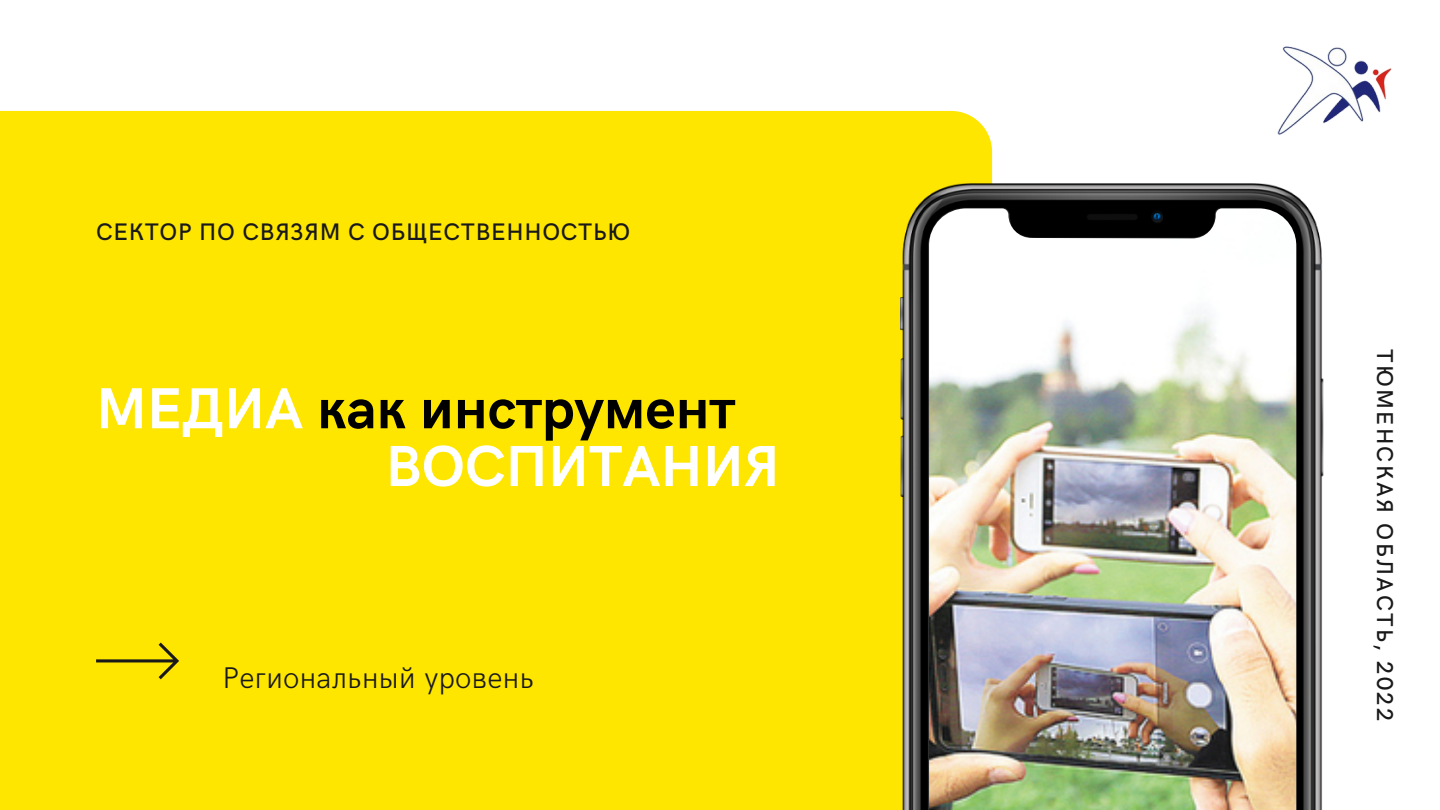
<style>
.page{position:relative;width:1440px;height:810px;background:#fff}
.page>*{position:absolute;margin:0;border:0;box-sizing:border-box;transform-origin:0 0}
.t1{font:700 58px/57.8px "HK Grotesk";color:#fff}
.t2{font:300 30px "HK Grotesk";letter-spacing:.01em;color:#191919}
.t3{font:500 24px "HK Grotesk";letter-spacing:.03em;color:#191919}
.t4{font:500 23px "HK Grotesk";letter-spacing:.1em;color:#191919}
.s1{color:#000}
</style>
<div class="page">
<div style="left:0;top:111px;width:992px;height:699px;background:#fee600"></div>
<svg style="left:96px;top:643px;width:83px;height:36px;background:#dfca03"></svg>
<img style="left:1277px;top:46px;width:115px;height:89px">
<img style="left:900px;top:184px;width:424px;height:626px">
<img style="left:929px;top:208px;width:367px;height:602px">
<p class="t3" style="left:96px;top:218px;width:526px">СЕКТОР ПО СВЯЗЯМ С ОБЩЕСТВЕННОСТЬЮ</p>
<h1 class="t1" style="left:386px;top:382px;width:396px;text-indent:-290px">МЕДИА <span class="s1">как инструмент<br></span>ВОСПИТАНИЯ</h1>
<p class="t2" style="left:223px;top:661px;width:309px">Региональны й уровень</p>
<p class="t4" style="left:1398px;top:349px;width:373px;rotate:90deg">ТЮ МЕНСКАЯ ОБЛАСТЬ, 2022</p>
</div>
